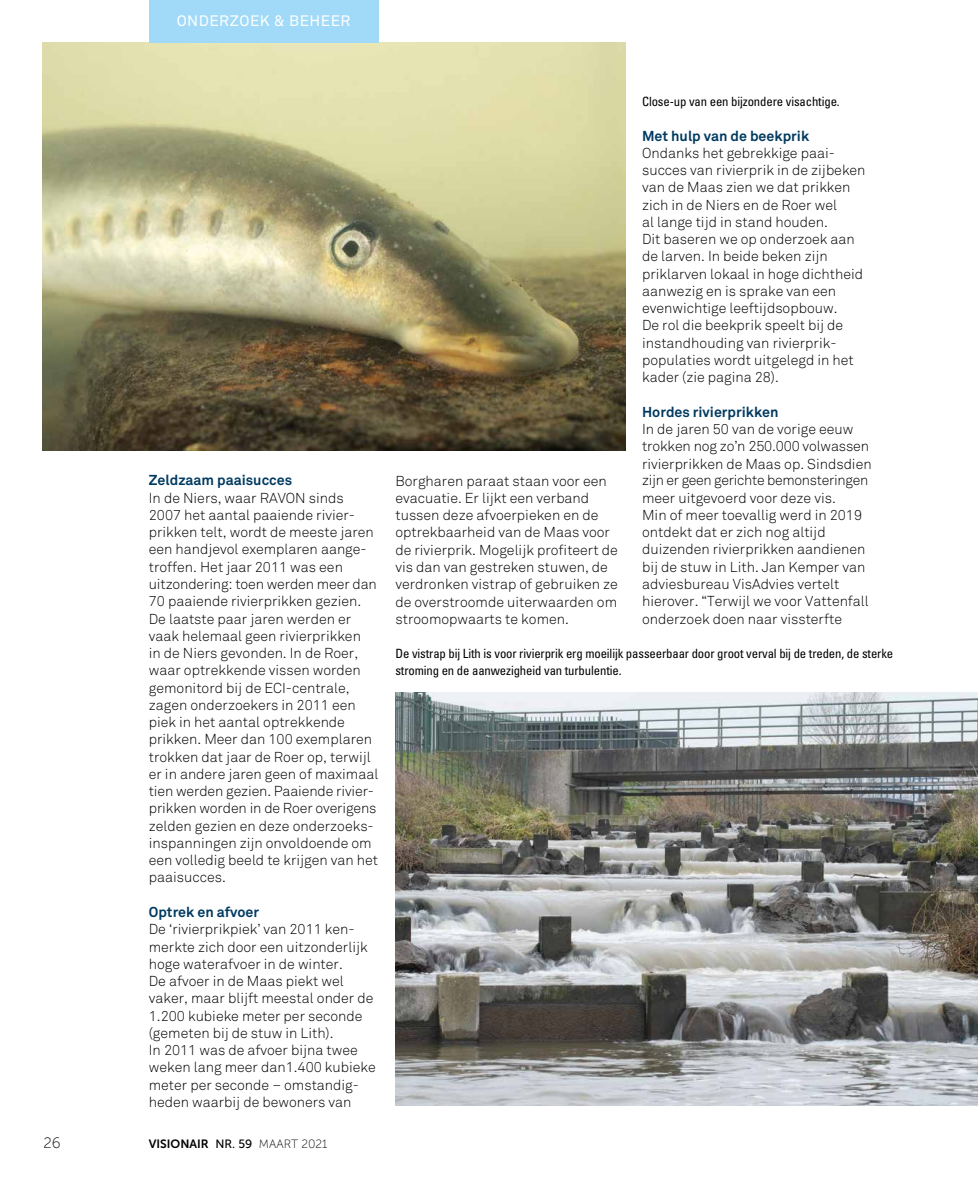
<style>
.page{position:relative;width:978px;height:1191px;background:#fff}
.page>*{position:absolute;margin:0;border:0;box-sizing:border-box;transform-origin:0 0}
.t1{font:15px "Akkurat";letter-spacing:.035em;color:#fff}
.t2{font:15px "Museo Sans 100";color:#000}
.t3{font:300 14.25px/17.2px "Akkurat";color:#000}
.t4{font:700 14.25px "Akkurat";color:#003a60}
.t5{font:condensed 12.75px/17.2px "Univers LT Std";letter-spacing:-.01em;color:#000}
.t6{font:12px "Museo Sans 700";color:#000}
.s1{font-family:"Museo Sans 500"}
.s2{font-family:"Museo Sans 100"}
</style>
<div class="page">
<img style="left:43px;top:43px;width:582px;height:408px">
<img style="left:395px;top:692px;width:583px;height:414px">
<div style="left:149px;top:0;width:229px;height:43px;background:#a1daf8"></div>
<p class="t1" style="left:177px;top:12px;width:175px">ONDERZOEK &amp; BEHEER</p>
<p class="t4" style="left:149px;top:471px;width:145px">Zeldzaam paaisucces</p>
<p class="t3" style="left:149px;top:489px;width:231px">In de Niers, waar RAVON sinds<br>2007 het aantal paaiende rivier&shy;prikken telt, wordt de meeste jaren een handjevol exemplaren aange&shy;troffen. Het jaar 2011 was een uitzondering: toen werden meer dan<br>70 paaiende rivierprikken gezien.<br>De laatste paar jaren werden er vaak helemaal geen rivierprikken<br>in de Niers gevonden. In de Roer, waar optrekkende vissen worden gemonitord bij de ECI-centrale, zagen onderzoekers in 2011 een piek in het aantal optrekkende prikken. Meer dan 100 exemplaren trokken dat jaar de Roer op, terwijl er in andere jaren geen of maximaal tien werden gezien. Paaiende rivier-- prikken worden in de Roer overigens zelden gezien en deze onderzoeks&shy;inspanningen zijn onvoldoende om een volledig beeld te krijgen van het paaisucces.</p>
<p class="t4" style="left:149px;top:903px;width:112px">Optrek en afvoer</p>
<p class="t3" style="left:149px;top:921px;width:229px">De ‘rivierprikpiek’ van 2011 ken&shy;merkte zich door een uitzonderlijk hoge waterafvoer in de winter.<br>De afvoer in de Maas piekt wel vaker, maar blijft meestal onder de<br>1.200 kubieke meter per seconde (gemeten bij de stuw in Lith).<br>In 2011 was de afvoer bijna twee weken lang meer dan1.400 kubieke meter per seconde – omstandig&shy;heden waarbij de bewoners van</p>
<p class="t2" style="left:44px;top:1135px;width:19px">26</p>
<p class="t6" style="left:149px;top:1137px;width:180px">VISIONAIR <span class="s1">NR. 59</span> <span class="s2">MAART 2021</span></p>
<p class="t5" style="left:642px;top:92px;width:199px">Close-up van een bijzondere visachtige.</p>
<p class="t4" style="left:642px;top:127px;width:169px">Met hulp van de beekprik</p>
<p class="t3" style="left:642px;top:144px;width:225px">Ondanks het gebrekkige paai&shy;succes van rivierprik in de zijbeken van de Maas zien we dat prikken zich in de Niers en de Roer wel<br>al lange tijd in stand houden.<br>Dit baseren we op onderzoek aan de larven. In beide beken zijn priklarven lokaal in hoge dichtheid aanwezig en is sprake van een evenwichtige leeftijdsopbouw.<br>De rol die beekprik speelt bij de instandhouding van rivierprik&shy;populaties wordt uitgelegd in het kader (zie pagina 28).</p>
<p class="t4" style="left:642px;top:403px;width:138px">Hordes rivierprikken</p>
<p class="t3" style="left:642px;top:421px;width:231px">In de jaren 50 van de vorige eeuw trokken nog zo’n 250.000 volwassen rivierprikken de Maas op. Sindsdien zijn er geen gerichte bemonsteringen meer uitgevoerd voor deze vis.<br>Min of meer toevallig werd in 2019 ontdekt dat er zich nog altijd duizenden rivierprikken aandienen bij de stuw in Lith. Jan Kemper van adviesbureau VisAdvies vertelt hierover. “Terwijl we voor Vattenfall onderzoek doen naar vissterfte</p>
<p class="t5" style="left:395px;top:644px;width:499px">De vistrap bij Lith is voor rivierprik erg moeilijk passeerbaar door groot verval bij de treden, de sterke stroming en de aanwezigheid van turbulentie.</p>
<p class="t3" style="left:395px;top:472px;width:224px">Borgharen paraat staan voor een evacuatie. Er lijkt een verband tussen deze afvoerpieken en de optrekbaarheid van de Maas voor de rivierprik. Mogelijk profiteert de vis dan van gestreken stuwen, de verdronken vistrap of gebruiken ze de overstroomde uiterwaarden om stroomopwaarts te komen.</p>
</div>
